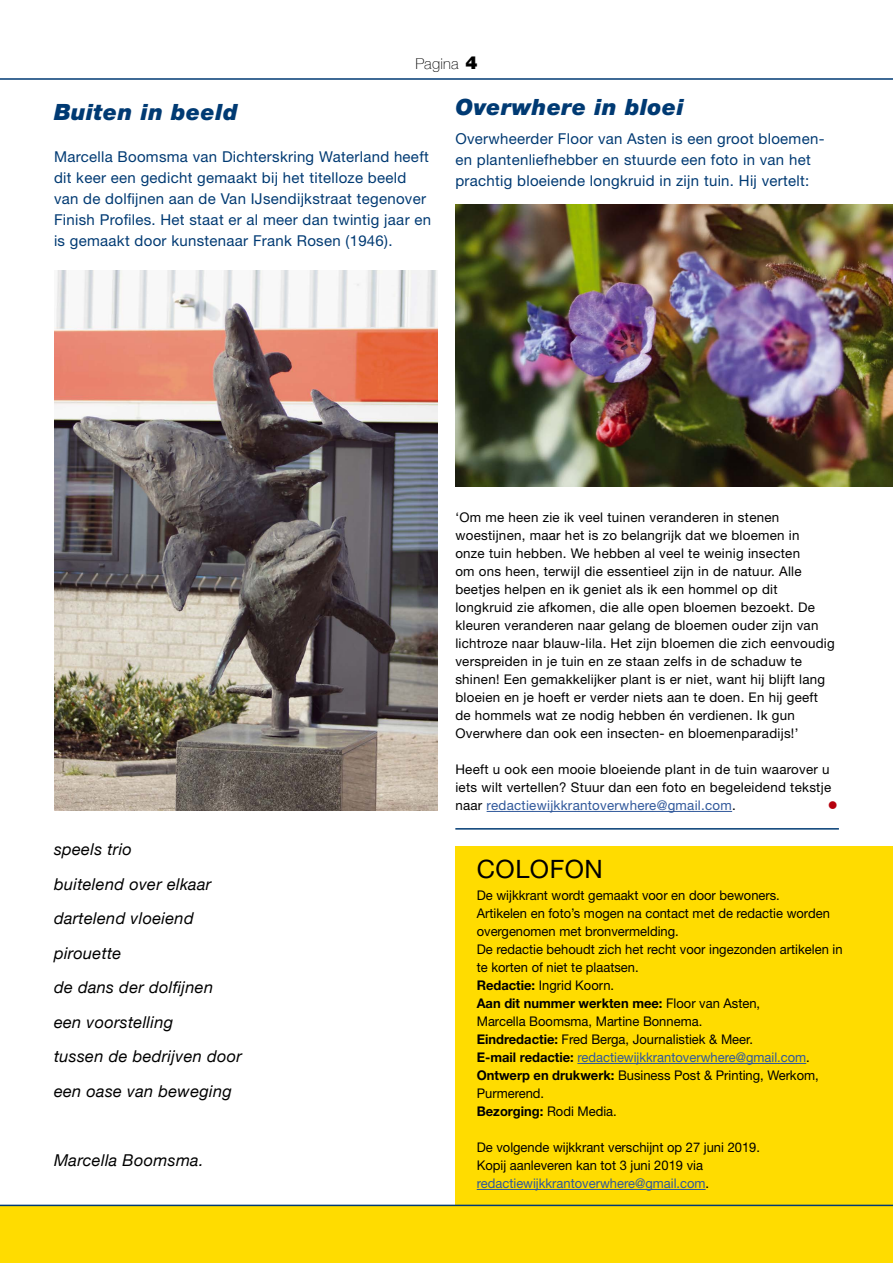
<style>
.page{position:relative;width:893px;height:1263px;background:#fff}
.page>*{position:absolute;margin:0;border:0;box-sizing:border-box;transform-origin:0 0}
.t1{font:25.35px "Helvetica Neue";letter-spacing:.02em;color:#000}
.H1__Kop{font:italic 900 22.5px "Helvetica Neue";letter-spacing:.02em;color:#003a73}
.t2{font:italic 16.35px/34.5px "Helvetica Neue";letter-spacing:.02em;color:#000}
.H__Introtekst{font:15px/21px "Helvetica Neue";letter-spacing:.02em;color:#003a73}
.t3{font:100 15px "Helvetica Neue";letter-spacing:.02em;color:#000}
.P__Tekst_plat{font:13.35px/18px "Helvetica Neue";letter-spacing:.02em;color:#000}
.P__Tekst_plat-2{font:13.35px/18px "Helvetica Neue";color:#000}
.t4{font:13.35px/18px "Helvetica Neue";color:#30589b}
.t5{font:700 13.35px "Helvetica Neue";color:#000}
.P__Tekst_plat-3{font:13.35px "Wingdings";color:#b6000d}
.s1{font-weight:900;font-size:18px}
.s2{color:#30589b}
.s3{font-weight:700}
.s4{font-weight:700;color:#000}
.s5{color:#000}
.s6{font-weight:400}
</style>
<div class="page">
<hr style="left:0;top:78px;width:893px;height:2px;background:#003a73">
<div style="left:0;top:1206px;width:893px;height:57px;background:#ffdc00"></div>
<div style="left:455px;top:846px;width:438px;height:417px;background:#ffdc00"></div>
<hr style="left:577px;top:1063px;width:229px;height:1px;background:#30589b">
<hr style="left:477px;top:1189px;width:229px;height:1px;background:#30589b">
<hr style="left:0;top:1205px;width:893px;height:1px;background:#003a73">
<hr style="left:455px;top:828px;width:384px;height:2px;background:#003a73">
<hr style="left:487px;top:811px;width:245px;height:1px;background:#30589b">
<img style="left:455px;top:204px;width:438px;height:282px">
<img style="left:54px;top:270px;width:383px;height:540px">
<p class="t3" style="left:415px;top:52px;width:63px">Pagina <span class="s1">4</span></p>
<h1 class="H1__Kop" style="left:54px;top:98px;width:185px">Buiten in beeld</h1>
<p class="H__Introtekst" style="left:54px;top:146px;width:379px">Marcella Boomsma van Dichterskring Waterland heeft dit keer een gedicht gemaakt bij het titelloze beeld van de dolfijnen aan de Van IJsendijkstraat tegenover Finish Profiles. Het staat er al meer dan twintig jaar en is gemaakt door kunstenaar Frank Rosen (1946).</p>
<h1 class="H1__Kop" style="left:455px;top:93px;width:230px">Overwhere in bloei</h1>
<p class="H__Introtekst" style="left:455px;top:128px;width:371px">Overwheerder Floor van Asten is een groot bloemen&shy;en plantenliefhebber en stuurde een foto in van het prachtig bloeiende longkruid in zijn tuin. Hij vertelt:</p>
<p class="t2" style="left:54px;top:833px;width:189px">speels trio<br>buitelend over elkaar dartelend vloeiend pirouette<br>de dans der dolfijnen een voorstelling<br>tussen de bedrijven door een oase van beweging</p>
<p class="t2" style="left:54px;top:1143px;width:151px">Marcella Boomsma.</p>
<p class="P__Tekst_plat" style="left:455px;top:508px;width:381px">‘Om me heen zie ik veel tuinen veranderen in stenen woestijnen, maar het is zo belangrijk dat we bloemen in<br>onze tuin hebben. We hebben al veel te weinig insecten<br>om ons heen, terwijl die essentieel zijn in de natuur. Alle beetjes helpen en ik geniet als ik een hommel op dit longkruid zie afkomen, die alle open bloemen bezoekt. De kleuren veranderen naar gelang de bloemen ouder zijn van lichtroze naar blauw-lila. Het zijn bloemen die zich eenvoudig verspreiden in je tuin en ze staan zelfs in de schaduw te shinen! Een gemakkelijker plant is er niet, want hij blijft lang bloeien en je hoeft er verder niets aan te doen. En hij geeft de hommels wat ze nodig hebben én verdienen. Ik gun Overwhere dan ook een insecten- en bloemenparadijs!’</p>
<p class="P__Tekst_plat" style="left:455px;top:760px;width:377px;text-align:justify">Heeft u ook een mooie bloeiende plant in de tuin waarover u iets wilt vertellen? Stuur dan een foto en begeleidend tekstje naar <span class="s2">redactiewijkkrantoverwhere@gmail.com</span>.</p>
<p class="P__Tekst_plat-3" style="left:828px;top:798px;width:11px">●</p>
<p class="t1" style="left:477px;top:853px;width:128px">COLOFON</p>
<p class="P__Tekst_plat-2" style="left:477px;top:886px;width:305px">De wijkkrant wordt gemaakt voor en door bewoners.</p>
<p class="P__Tekst_plat-2" style="left:477px;top:904px;width:355px">Artikelen en foto’s mogen na contact met de redactie worden overgenomen met bronvermelding.</p>
<p class="P__Tekst_plat-2" style="left:477px;top:940px;width:367px">De redactie behoudt zich het recht voor ingezonden artikelen in te korten of niet te plaatsen.</p>
<p class="P__Tekst_plat-2" style="left:477px;top:976px;width:139px"><span class="s3">Redactie:</span> Ingrid Koorn.</p>
<p class="P__Tekst_plat-2" style="left:477px;top:994px;width:285px"><span class="s3">Aan dit nummer werkten mee:</span> Floor van Asten,<br>Marcella Boomsma, Martine Bonnema.</p>
<p class="P__Tekst_plat-2" style="left:477px;top:1030px;width:278px"><span class="s3">Eindredactie:</span> Fred Berga, Journalistiek &amp; Meer.</p>
<p class="t4" style="left:477px;top:1048px;width:335px"><span class="s4">E-mail redactie:</span> redactiewijkkrantoverwhere@gmail.com<span class="s5">.</span></p>
<p class="P__Tekst_plat-2" style="left:477px;top:1066px;width:343px"><span class="s3">Ontwerp en drukwerk:</span> Business Post &amp; Printing, Werkom,<br>Purmerend.</p>
<p class="t5" style="left:477px;top:1103px;width:142px">Bezorging: <span class="s6">Rodi Media.</span></p>
<p class="P__Tekst_plat-2" style="left:477px;top:1138px;width:285px">De volgende wijkkrant verschijnt op 27 juni 2019.</p>
<p class="t4" style="left:477px;top:1156px;width:234px"><span class="s5">Kopij aanleveren kan tot 3 juni 2019 via </span>redactiewijkkrantoverwhere@gmail.com<span class="s5">.</span></p>
</div>
